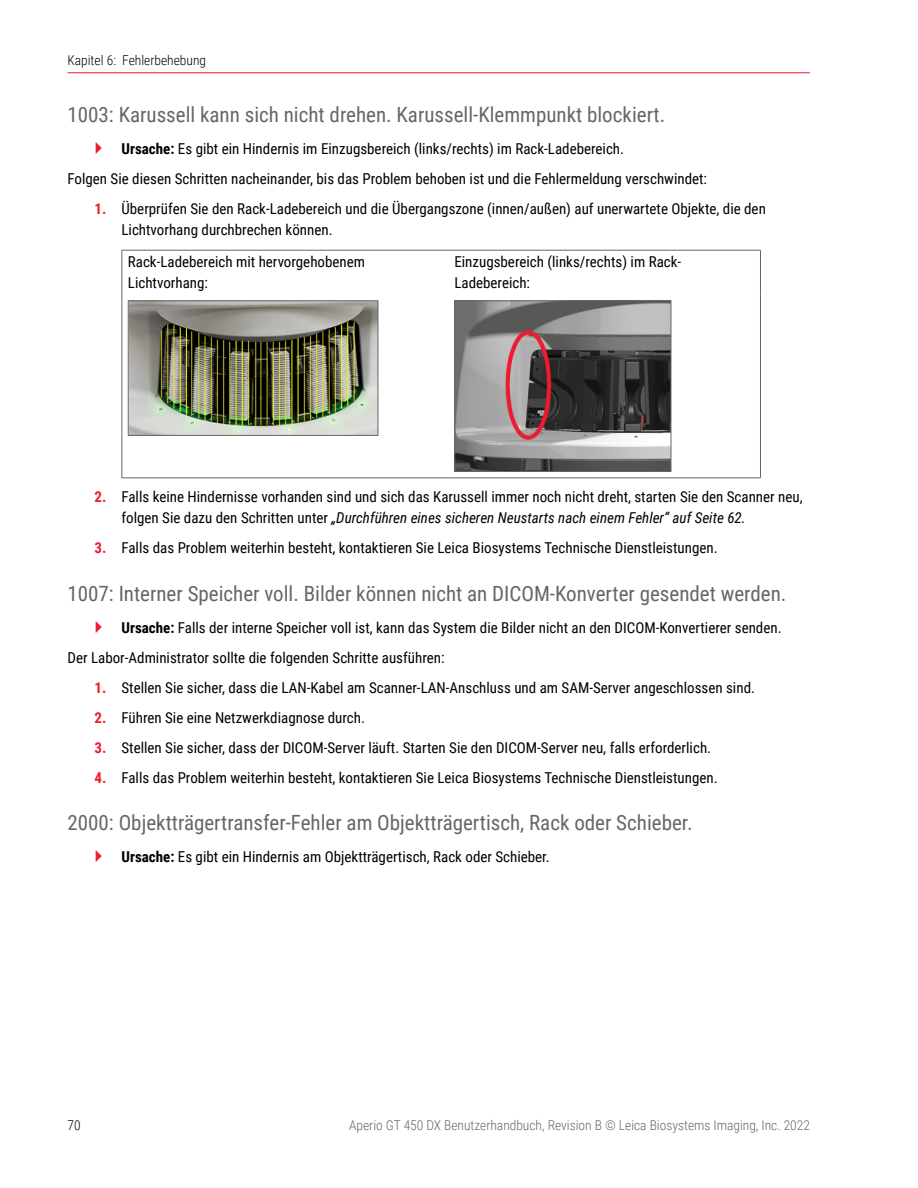
<style>
.page{position:relative;width:918px;height:1188px;background:#fff}
.page>*{position:absolute;margin:0;border:0;box-sizing:border-box;transform-origin:0 0}
.t1{font:21px "Roboto Condensed";color:#666}
.t2{font:15px/21px "Roboto Condensed";color:#000}
.t3{font:300 13.5px "Roboto Condensed";color:#666}
.t4{font:300 13.5px "Roboto Condensed";color:#000}
.s1{font-weight:700}
.s2{font-weight:700;color:#ed1b2f}
.s3{font-style:italic}
</style>
<div class="page">
<hr style="left:68px;top:72px;width:742px;height:1px;background:#ed1b2f">
<hr style="left:122px;top:250px;width:326px;height:1px;background:#666">
<hr style="left:122px;top:251px;width:1px;height:43px;background:#666">
<hr style="left:448px;top:250px;width:313px;height:1px;background:#666">
<hr style="left:760px;top:251px;width:1px;height:43px;background:#666">
<hr style="left:122px;top:294px;width:1px;height:183px;background:#666">
<hr style="left:760px;top:294px;width:1px;height:183px;background:#666">
<hr style="left:122px;top:477px;width:326px;height:1px;background:#666">
<hr style="left:448px;top:477px;width:313px;height:1px;background:#666">
<img style="left:130px;top:302px;width:246px;height:132px">
<div style="left:128px;top:300px;width:250px;height:136px;border:1px solid #666"></div>
<img style="left:456px;top:302px;width:213px;height:168px">
<div style="left:454px;top:300px;width:217px;height:172px;border:1px solid #666"></div>
<p class="t4" style="left:68px;top:51px;width:140px">Kapitel 6: Fehlerbehebung</p>
<h1 class="t1" style="left:68px;top:100px;width:599px">1003: Karussell kann sich nicht drehen. Karussell-Klemmpunkt blockiert.</h1>
<p class="t2" style="left:68px;top:133px;width:641px;line-height:30px;text-indent:54px"><span class="s1">Ursache:</span> Es gibt ein Hindernis im Einzugsbereich (links/rechts) im Rack-Ladebereich.<br>Folgen Sie diesen Schritten nacheinander, bis das Problem behoben ist und die Fehlermeldung verschwindet:</p>
<p class="t2" style="left:122px;top:197px;width:646px;text-indent:-27px"><span class="s2">1.</span> Überprüfen Sie den Rack-Ladebereich und die Übergangszone (innen/außen) auf unerwartete Objekte, die den<br>Lichtvorhang durchbrechen können.</p>
<p class="t2" style="left:128px;top:251px;width:239px">Rack-Ladebereich mit hervorgehobenem<br>Lichtvorhang:</p>
<p class="t2" style="left:454px;top:251px;width:228px">Einzugsbereich (links/rechts) im Rack-<br>Ladebereich:</p>
<p class="t2" style="left:122px;top:486px;width:683px;text-indent:-27px"><span class="s2">2.</span> Falls keine Hindernisse vorhanden sind und sich das Karussell immer noch nicht dreht, starten Sie den Scanner neu, folgen Sie dazu den Schritten unter <span class="s3">„Durchführen eines sicheren Neustarts nach einem Fehler“ auf Seite 62.</span></p>
<p class="t2" style="left:95px;top:537px;width:625px"><span class="s2">3.</span> Falls das Problem weiterhin besteht, kontaktieren Sie Leica Biosystems Technische Dienstleistungen.</p>
<h1 class="t1" style="left:68px;top:579px;width:720px">1007: Interner Speicher voll. Bilder können nicht an DICOM-Konverter gesendet werden.</h1>
<p class="t2" style="left:68px;top:612px;width:716px;line-height:30px;text-indent:54px"><span class="s1">Ursache:</span> Falls der interne Speicher voll ist, kann das System die Bilder nicht an den DICOM-Konvertierer senden.<br>Der Labor-Administrator sollte die folgenden Schritte ausführen:</p>
<p class="t2" style="left:94px;top:676px;width:662px"><span class="s2">1.</span> Stellen Sie sicher, dass die LAN-Kabel am Scanner-LAN-Anschluss und am SAM-Server angeschlossen sind.</p>
<p class="t2" style="left:94px;top:706px;width:272px"><span class="s2">2.</span> Führen Sie eine Netzwerkdiagnose durch.</p>
<p class="t2" style="left:94px;top:736px;width:618px"><span class="s2">3.</span> Stellen Sie sicher, dass der DICOM-Server läuft. Starten Sie den DICOM-Server neu, falls erforderlich.</p>
<p class="t2" style="left:94px;top:766px;width:625px"><span class="s2">4.</span> Falls das Problem weiterhin besteht, kontaktieren Sie Leica Biosystems Technische Dienstleistungen.</p>
<h1 class="t1" style="left:68px;top:808px;width:627px">2000: Objektträgertransfer-Fehler am Objektträgertisch, Rack oder Schieber.</h1>
<p class="t2" style="left:122px;top:846px;width:430px"><span class="s1">Ursache:</span> Es gibt ein Hindernis am Objektträgertisch, Rack oder Schieber.</p>
<p class="t4" style="left:68px;top:1116px;width:15px">70</p>
<p class="t3" style="left:349px;top:1116px;width:462px">Aperio GT 450 DX Benutzerhandbuch, Revision B © Leica Biosystems Imaging, Inc. 2022</p>
</div>
